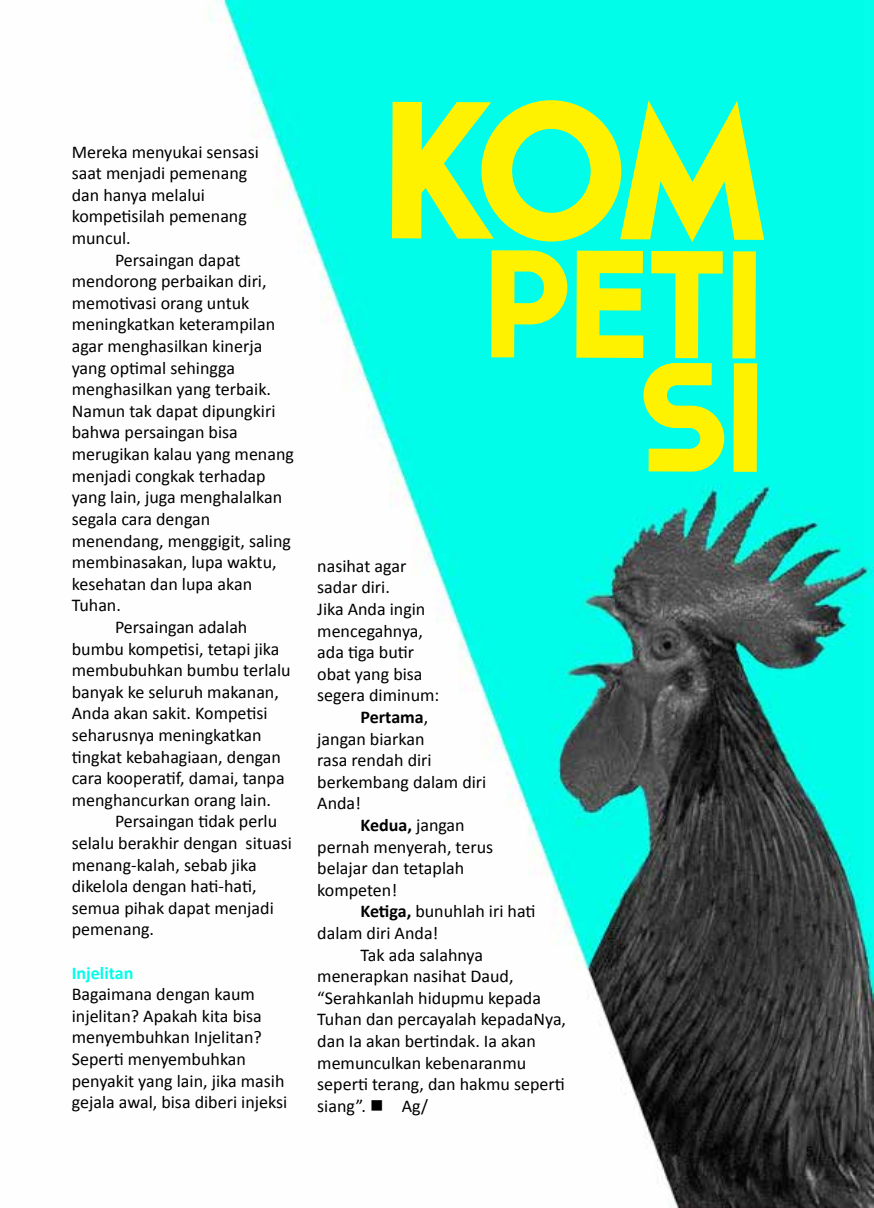
<style>
.page{position:relative;width:874px;height:1208px;background:#fff}
.page>*{position:absolute;margin:0;border:0;box-sizing:border-box;transform-origin:0 0}
.t1{font:700 194.8px "Cassannet";color:#fff200}
.t2{font:700 155px "Cassannet";color:#fff200}
.t3{font:700 152.8px "Cassannet";color:#fff200}
.t4{font:18px/21.6px "Calibri";color:#000}
.t5{font:700 18px "Calibri";color:#000}
.t6{font:700 18px "Calibri";color:#00ffea}
.t7{font:14px "DIN Alternate";color:#000}
.s1{font-weight:400}
.s2{font-weight:700}
</style>
<div class="page">
<img style="left:208px;top:0;width:665px;height:1208px">
<p class="t4" style="left:72px;top:141px;width:188px">Mereka menyukai sensasi saat menjadi pemenang dan hanya melalui kompetisilah pemenang muncul.</p>
<p class="t4" style="left:115px;top:249px;width:127px">Persaingan dapat</p>
<p class="t4" style="left:72px;top:270px;width:196px">mendorong perbaikan diri,</p>
<p class="t4" style="left:72px;top:292px;width:179px">memotivasi orang untuk</p>
<p class="t4" style="left:72px;top:314px;width:205px">meningkatkan keterampilan</p>
<p class="t4" style="left:72px;top:335px;width:192px">agar menghasilkan kinerja</p>
<p class="t4" style="left:72px;top:357px;width:165px">yang optimal sehingga</p>
<p class="t4" style="left:72px;top:378px;width:201px">menghasilkan yang terbaik.</p>
<p class="t4" style="left:72px;top:400px;width:205px">Namun tak dapat dipungkiri</p>
<p class="t4" style="left:72px;top:422px;width:167px">bahwa persaingan bisa</p>
<p class="t4" style="left:72px;top:443px;width:224px">merugikan kalau yang menang</p>
<p class="t4" style="left:72px;top:465px;width:195px">menjadi congkak terhadap</p>
<p class="t4" style="left:72px;top:486px;width:212px">yang lain, juga menghalalkan</p>
<p class="t4" style="left:72px;top:508px;width:140px">segala cara dengan</p>
<p class="t4" style="left:72px;top:530px;width:221px">menendang, menggigit, saling</p>
<p class="t4" style="left:72px;top:551px;width:206px">membinasakan, lupa waktu,</p>
<p class="t4" style="left:72px;top:573px;width:182px">kesehatan dan lupa akan</p>
<p class="t4" style="left:72px;top:594px;width:51px">Tuhan.</p>
<p class="t4" style="left:115px;top:616px;width:134px">Persaingan adalah</p>
<p class="t4" style="left:72px;top:638px;width:209px">bumbu kompetisi, tetapi jika</p>
<p class="t4" style="left:72px;top:659px;width:220px">membubuhkan bumbu terlalu</p>
<p class="t4" style="left:72px;top:681px;width:208px">banyak ke seluruh makanan,</p>
<p class="t4" style="left:72px;top:702px;width:197px">Anda akan sakit. Kompetisi</p>
<p class="t4" style="left:72px;top:724px;width:191px">seharusnya meningkatkan</p>
<p class="t4" style="left:72px;top:746px;width:211px">tingkat kebahagiaan, dengan</p>
<p class="t4" style="left:72px;top:767px;width:214px">cara kooperatif, damai, tanpa</p>
<p class="t4" style="left:72px;top:789px;width:201px">menghancurkan orang lain.</p>
<p class="t4" style="left:115px;top:810px;width:164px">Persaingan tidak perlu</p>
<p class="t4" style="left:72px;top:832px;width:222px">selalu berakhir dengan situasi</p>
<p class="t4" style="left:72px;top:854px;width:186px">menang-kalah, sebab jika</p>
<p class="t4" style="left:72px;top:875px;width:186px">dikelola dengan hati-hati,</p>
<p class="t4" style="left:72px;top:897px;width:203px">semua pihak dapat menjadi</p>
<p class="t4" style="left:72px;top:918px;width:84px">pemenang.</p>
<p class="t6" style="left:72px;top:961px;width:63px">Injelitan</p>
<p class="t4" style="left:72px;top:983px;width:217px">Bagaimana dengan kaum injelitan? Apakah kita bisa menyembuhkan Injelitan?<br>Seperti menyembuhkan penyakit yang lain, jika masih gejala awal, bisa diberi injeksi</p>
<h1 class="t1" style="left:379px;top:54px;width:394px">KOM</h1>
<h3 class="t3" style="left:481px;top:213px;width:286px">PETI</h3>
<h2 class="t2" style="left:639px;top:325px;width:130px">SI</h2>
<p class="t4" style="left:317px;top:555px;width:90px">nasihat agar</p>
<p class="t4" style="left:317px;top:576px;width:74px">sadar diri.</p>
<p class="t4" style="left:317px;top:598px;width:110px">Jika Anda ingin</p>
<p class="t4" style="left:317px;top:620px;width:107px">mencegahnya,</p>
<p class="t4" style="left:317px;top:641px;width:98px">ada tiga butir</p>
<p class="t4" style="left:317px;top:663px;width:107px">obat yang bisa</p>
<p class="t4" style="left:317px;top:684px;width:124px">segera diminum:</p>
<p class="t5" style="left:360px;top:705px;width:69px">Pertama<span class="s1">,</span></p>
<p class="t4" style="left:317px;top:728px;width:109px">jangan biarkan</p>
<p class="t4" style="left:317px;top:749px;width:116px">rasa rendah diri</p>
<p class="t4" style="left:317px;top:771px;width:170px">berkembang dalam diri</p>
<p class="t4" style="left:317px;top:792px;width:45px">Anda!</p>
<p class="t5" style="left:360px;top:813px;width:106px">Kedua, <span class="s1">jangan</span></p>
<p class="t4" style="left:317px;top:836px;width:177px">pernah menyerah, terus</p>
<p class="t4" style="left:317px;top:857px;width:148px">belajar dan tetaplah</p>
<p class="t4" style="left:317px;top:879px;width:81px">kompeten!</p>
<p class="t4" style="left:360px;top:900px;width:176px"><span class="s2">Ketiga,</span> bunuhlah iri hati</p>
<p class="t4" style="left:317px;top:922px;width:123px">dalam diri Anda!</p>
<p class="t4" style="left:360px;top:944px;width:124px">Tak ada salahnya</p>
<p class="t4" style="left:317px;top:965px;width:198px">menerapkan nasihat Daud,</p>
<p class="t4" style="left:317px;top:987px;width:225px">“Serahkanlah hidupmu kepada</p>
<p class="t4" style="left:317px;top:1008px;width:250px">Tuhan dan percayalah kepadaNya,</p>
<p class="t4" style="left:317px;top:1030px;width:220px">dan Ia akan bertindak. Ia akan</p>
<p class="t4" style="left:317px;top:1052px;width:210px">memunculkan kebenaranmu</p>
<p class="t4" style="left:317px;top:1073px;width:249px">seperti terang, dan hakmu seperti</p>
<p class="t4" style="left:317px;top:1095px;width:112px">siang”. ■ Ag/</p>
<p class="t7" style="left:805px;top:1141px;width:9px">5</p>
</div>
